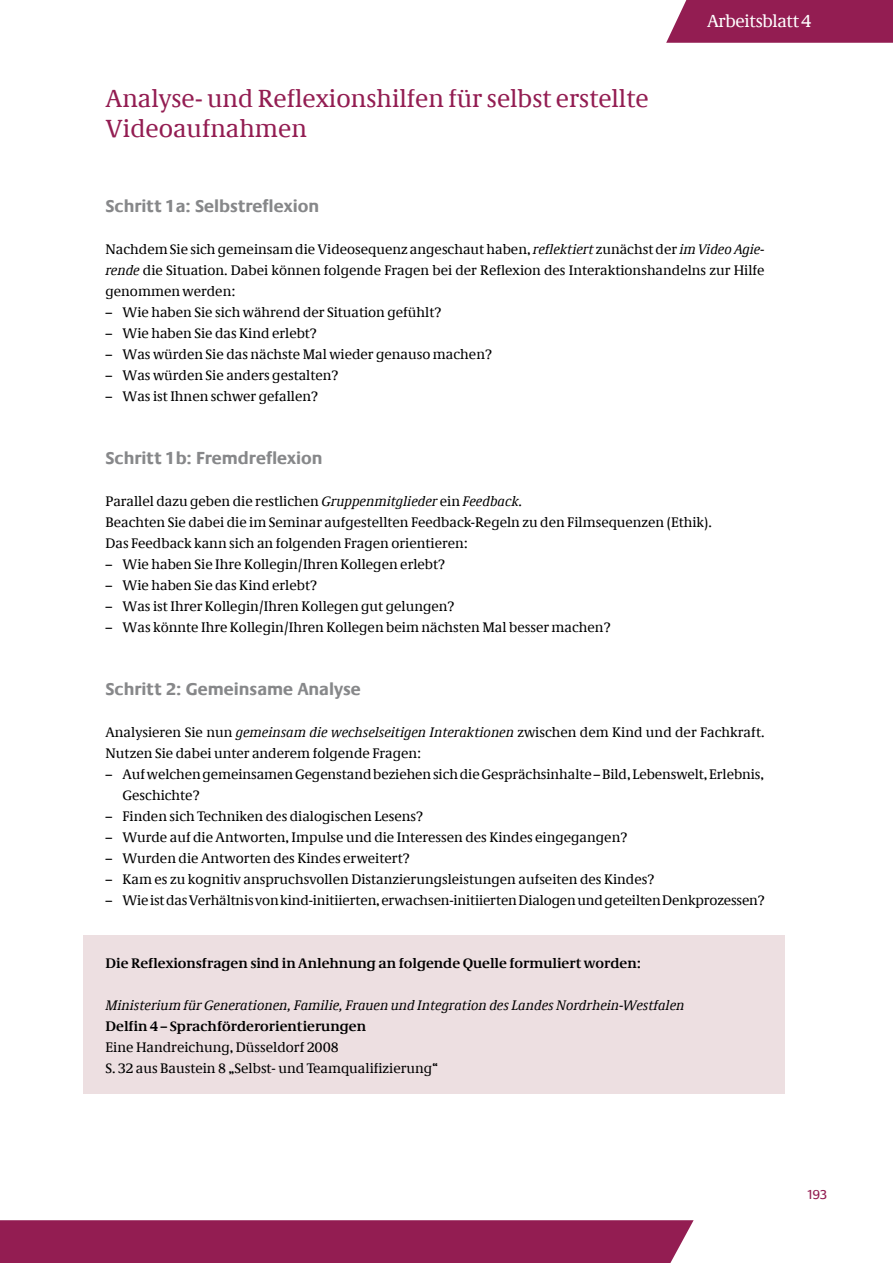
<style>
.page{position:relative;width:893px;height:1263px;background:#fff}
.page>*{position:absolute;margin:0;border:0;box-sizing:border-box;transform-origin:0 0}
.t1{font:25.5px/30px "Neue Demos";color:#931d52}
.t2{font:700 18px "Neue Praxis";color:#87888a}
.t3{font:18px "Neue Demos";letter-spacing:-.02em;color:#fff}
.t4{font:14.25px/21px "Neue Demos";color:#000}
.t5{font:700 14.25px "Neue Demos";color:#000}
.t6{font:italic 14.25px "Neue Demos";color:#000}
.t7{font:13.5px "Neue Praxis";color:#931d52}
.s1{font-style:italic}
</style>
<div class="page">
<div style="left:0;top:1220px;width:694px;height:43px;background:#931d52"></div>
<div style="left:84px;top:935px;width:701px;height:159px;background:#eddfe1"></div>
<svg style="left:666px;top:0;width:227px;height:43px;background:#98285a"></svg>
<h1 class="t1" style="left:105px;top:83px;width:544px">Analyse- und Reflexionshilfen für selbst erstellte<br>Videoaufnahmen</h1>
<p class="t3" style="left:707px;top:10px;width:106px">Arbeitsblatt 4</p>
<p class="t2" style="left:105px;top:195px;width:215px">Schritt 1a: Selbstreflexion</p>
<p class="t4" style="left:105px;top:239px;width:661px;text-align:justify">Nachdem Sie sich gemeinsam die Videosequenz angeschaut haben, <span class="s1">reflektiert</span> zunächst der <span class="s1">im Video Agie&shy;rende</span> die Situation. Dabei können folgende Fragen bei der Reflexion des Interaktionshandelns zur Hilfe genommen werden:</p>
<p class="t4" style="left:105px;top:302px;width:337px">– Wie haben Sie sich während der Situation gefühlt?</p>
<p class="t4" style="left:105px;top:323px;width:213px">– Wie haben Sie das Kind erlebt?</p>
<p class="t4" style="left:105px;top:344px;width:388px">– Was würden Sie das nächste Mal wieder genauso machen?</p>
<p class="t4" style="left:105px;top:365px;width:234px">– Was würden Sie anders gestalten?</p>
<p class="t4" style="left:105px;top:386px;width:214px">– Was ist Ihnen schwer gefallen?</p>
<p class="t2" style="left:105px;top:447px;width:219px">Schritt 1b: Fremdreflexion</p>
<p class="t4" style="left:105px;top:491px;width:608px">Parallel dazu geben die restlichen <span class="s1">Gruppenmitglieder</span> ein <span class="s1">Feedback.<br></span>Beachten Sie dabei die im Seminar aufgestellten Feedback-Regeln zu den Filmsequenzen (Ethik).<br>Das Feedback kann sich an folgenden Fragen orientieren:</p>
<p class="t4" style="left:106px;top:554px;width:341px">– Wie haben Sie Ihre Kollegin/Ihren Kollegen erlebt?</p>
<p class="t4" style="left:106px;top:575px;width:213px">– Wie haben Sie das Kind erlebt?</p>
<p class="t4" style="left:106px;top:596px;width:350px">– Was ist Ihrer Kollegin/Ihren Kollegen gut gelungen?</p>
<p class="t4" style="left:106px;top:617px;width:506px">– Was könnte Ihre Kollegin/Ihren Kollegen beim nächsten Mal besser machen?</p>
<p class="t2" style="left:105px;top:678px;width:257px">Schritt 2: Gemeinsame Analyse</p>
<p class="t4" style="left:105px;top:722px;width:661px">Analysieren Sie nun <span class="s1">gemeinsam die wechselseitigen Interaktionen</span> zwischen dem Kind und der Fachkraft.<br>Nutzen Sie dabei unter anderem folgende Fragen:</p>
<p class="t4" style="left:123px;top:764px;width:643px;text-indent:-17px">– Auf welchen gemeinsamen Gegenstand beziehen sich die Gesprächsinhalte – Bild, Lebenswelt, Erlebnis,<br>Geschichte?</p>
<p class="t4" style="left:105px;top:806px;width:319px">– Finden sich Techniken des dialogischen Lesens?</p>
<p class="t4" style="left:105px;top:827px;width:523px">– Wurde auf die Antworten, Impulse und die Interessen des Kindes eingegangen?</p>
<p class="t4" style="left:105px;top:848px;width:306px">– Wurden die Antworten des Kindes erweitert?</p>
<p class="t4" style="left:105px;top:869px;width:550px">– Kam es zu kognitiv anspruchsvollen Distanzierungsleistungen aufseiten des Kindes?</p>
<p class="t4" style="left:105px;top:890px;width:661px">– Wie ist das Verhältnis von kind-initiierten, erwachsen-initiierten Dialogen und geteilten Denkprozessen?</p>
<p class="t5" style="left:105px;top:955px;width:537px">Die Reflexionsfragen sind in Anlehnung an folgende Quelle formuliert worden:</p>
<p class="t6" style="left:105px;top:997px;width:580px">Ministerium für Generationen, Familie, Frauen und Integration des Landes Nordrhein-Westfalen</p>
<p class="t5" style="left:105px;top:1018px;width:262px">Delfin 4 – Sprachförderorientierungen</p>
<p class="t4" style="left:105px;top:1037px;width:334px">Eine Handreichung, Düsseldorf 2008<br>S. 32 aus Baustein 8 „Selbst- und Teamqualifizierung“</p>
<p class="t7" style="left:808px;top:1186px;width:21px">193</p>
</div>
